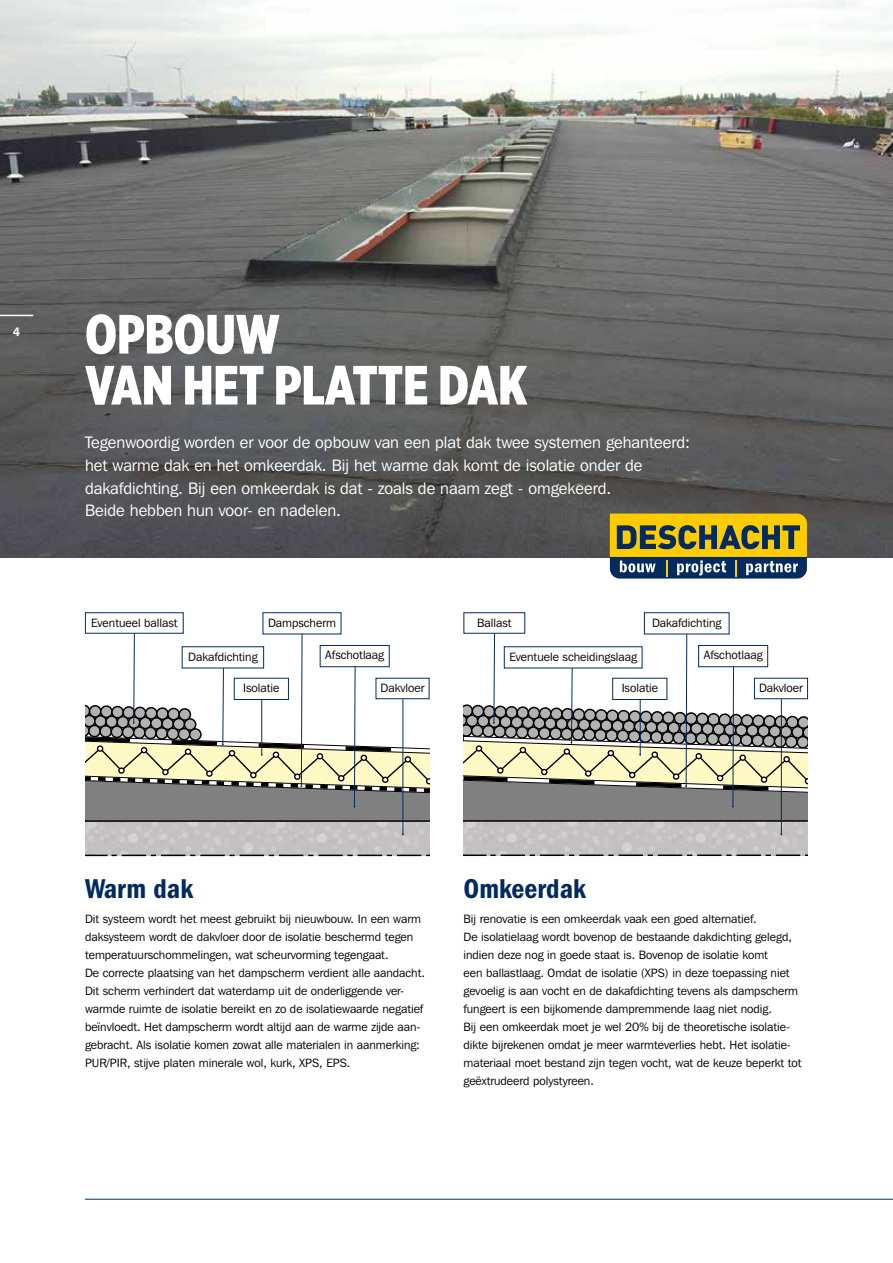
<style>
.page{position:relative;width:893px;height:1263px;background:#fff}
.page>*{position:absolute;margin:0;border:0;box-sizing:border-box;transform-origin:0 0}
.t1{font:900 55.2px/51px "Gotham X Narrow";color:#fff}
.t2{font:600 condensed 28.2px "Franklin Gothic";color:#042b60}
.t3{font:16.5px/22.5px "Franklin Gothic IT Cby BT";color:#fff}
.t4{font:12px/18px "Franklin Gothic IT Cby BT";color:#000}
.t5{font:600 12px "Franklin Gothic IT Cby BT";color:#fff}
</style>
<div class="page">
<img style="left:0;top:0;width:893px;height:557px">
<div style="left:85px;top:821px;width:344px;height:35px;background:#bfbfbf"></div>
<hr style="left:85px;top:820px;width:344px;height:2px;background:#000">
<svg style="left:85px;top:855px;width:344px;height:1px"></svg>
<div style="left:463px;top:821px;width:345px;height:34px;background:#bfbfbf"></div>
<hr style="left:463px;top:820px;width:345px;height:2px;background:#000">
<hr style="left:463px;top:854px;width:23px;height:2px;background:#000">
<hr style="left:500px;top:854px;width:25px;height:2px;background:#000">
<svg style="left:490px;top:854px;width:6px;height:2px"></svg>
<hr style="left:540px;top:854px;width:24px;height:2px;background:#000">
<hr style="left:579px;top:854px;width:25px;height:2px;background:#000">
<hr style="left:618px;top:854px;width:25px;height:2px;background:#000">
<svg style="left:608px;top:854px;width:6px;height:2px"></svg>
<hr style="left:658px;top:854px;width:24px;height:2px;background:#000">
<hr style="left:697px;top:854px;width:25px;height:2px;background:#000">
<hr style="left:736px;top:854px;width:25px;height:2px;background:#000">
<svg style="left:726px;top:854px;width:6px;height:2px"></svg>
<hr style="left:776px;top:854px;width:24px;height:2px;background:#000">
<div style="left:85px;top:612px;width:98px;height:21px;border:1px solid #042b60"></div>
<div style="left:464px;top:612px;width:61px;height:21px;border:1px solid #042b60"></div>
<div style="left:263px;top:612px;width:78px;height:22px;border:1px solid #042b60"></div>
<div style="left:644px;top:612px;width:85px;height:22px;border:1px solid #042b60"></div>
<hr style="left:403px;top:699px;width:1px;height:135px;background:#042b60">
<hr style="left:781px;top:699px;width:1px;height:135px;background:#042b60">
<svg style="left:85px;top:633px;width:344px;height:188px"></svg>
<svg style="left:463px;top:633px;width:345px;height:188px"></svg>
<svg style="left:610px;top:513px;width:197px;height:66px;background:#8b853c"></svg>
<hr style="left:85px;top:1199px;width:808px;height:1px;background:#042b60">
<hr style="left:0;top:315px;width:33px;height:1px;background:#fff">
<p class="t5" style="left:13px;top:325px;width:9px">4</p>
<h1 class="t1" style="left:85px;top:308px;width:444px">OPBOUW<br>VAN HET PLATTE DAK</h1>
<p class="t3" style="left:85px;top:431px;width:607px">Tegenwoordig worden er voor de opbouw van een plat dak twee systemen gehanteerd: het warme dak en het omkeerdak. Bij het warme dak komt de isolatie onder de dakafdichting. Bij een omkeerdak is dat - zoals de naam zegt - omgekeerd.<br>Beide hebben hun voor- en nadelen.</p>
<p class="t4" style="left:268px;top:613px;width:69px">Dampscherm</p>
<p class="t4" style="left:652px;top:613px;width:71px">Dakafdichting</p>
<p class="t4" style="left:91px;top:613px;width:88px">Eventueel ballast</p>
<p class="t4" style="left:477px;top:613px;width:36px">Ballast</p>
<p class="t4" style="left:188px;top:647px;width:71px">Dakafdichting</p>
<p class="t4" style="left:509px;top:647px;width:129px">Eventuele scheidingslaag</p>
<p class="t4" style="left:243px;top:679px;width:38px">Isolatie</p>
<p class="t4" style="left:622px;top:679px;width:38px">Isolatie</p>
<p class="t4" style="left:325px;top:646px;width:60px">Afschotlaag</p>
<p class="t4" style="left:704px;top:646px;width:60px">Afschotlaag</p>
<p class="t4" style="left:381px;top:679px;width:45px">Dakvloer</p>
<p class="t4" style="left:759px;top:679px;width:45px">Dakvloer</p>
<h2 class="t2" style="left:85px;top:872px;width:110px">Warm dak</h2>
<p class="t4" style="left:85px;top:910px;width:341px">Dit systeem wordt het meest gebruikt bij nieuwbouw. In een warm daksysteem wordt de dakvloer door de isolatie beschermd tegen temperatuurschommelingen, wat scheurvorming tegengaat.<br>De correcte plaatsing van het dampscherm verdient alle aandacht.<br>Dit scherm verhindert dat waterdamp uit de onderliggende ver&shy;warmde ruimte de isolatie bereikt en zo de isolatiewaarde negatief beïnvloedt. Het dampscherm wordt altijd aan de warme zijde aan&shy;gebracht. Als isolatie komen zowat alle materialen in aanmerking:<br>PUR/PIR, stijve platen minerale wol, kurk, XPS, EPS.</p>
<h2 class="t2" style="left:463px;top:872px;width:124px">Omkeerdak</h2>
<p class="t4" style="left:463px;top:910px;width:340px">Bij renovatie is een omkeerdak vaak een goed alternatief.<br>De isolatielaag wordt bovenop de bestaande dakdichting gelegd, indien deze nog in goede staat is. Bovenop de isolatie komt<br>een ballastlaag. Omdat de isolatie (XPS) in deze toepassing niet gevoelig is aan vocht en de dakafdichting tevens als dampscherm fungeert is een bijkomende dampremmende laag niet nodig.<br>Bij een omkeerdak moet je wel 20% bij de theoretische isolatie&shy;dikte bijrekenen omdat je meer warmteverlies hebt. Het isolatie&shy;materiaal moet bestand zijn tegen vocht, wat de keuze beperkt tot geëxtrudeerd polystyreen.</p>
</div>
